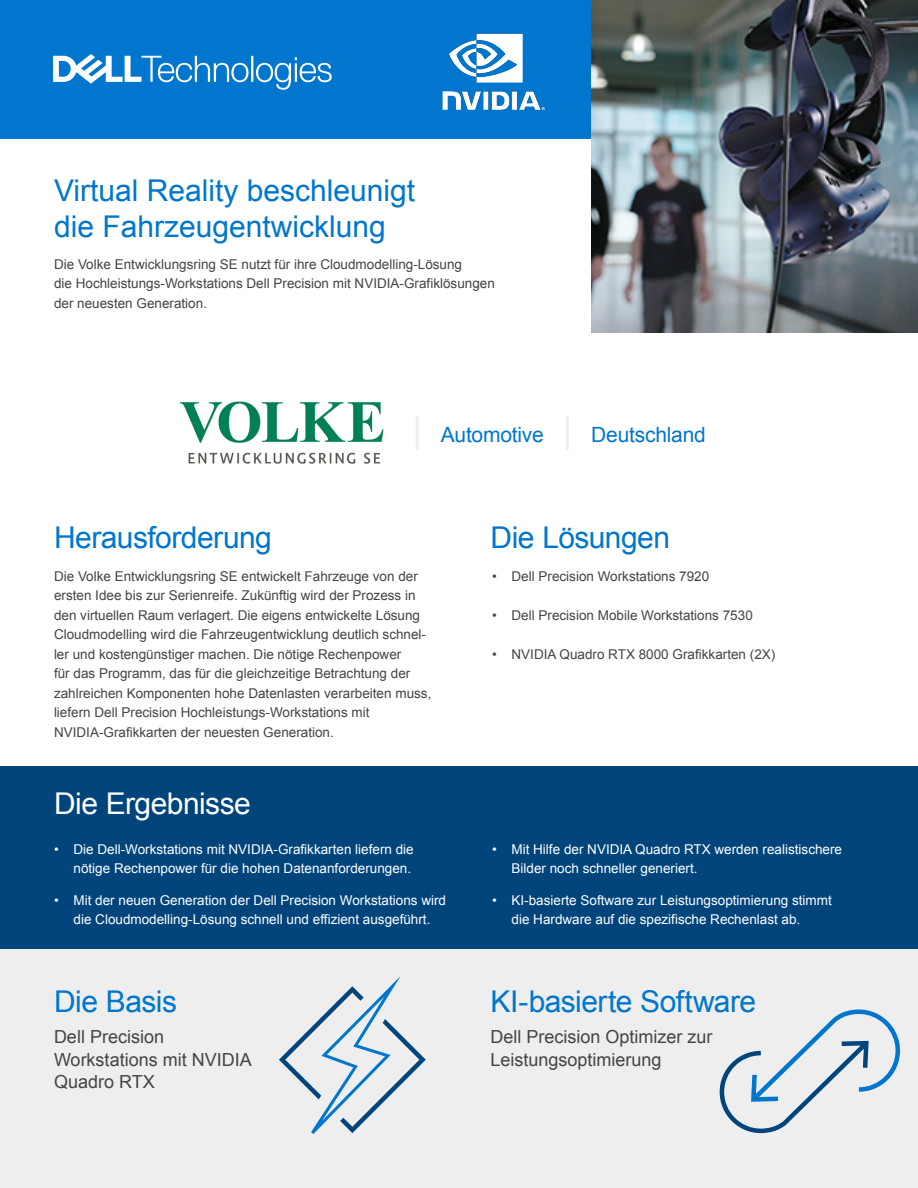
<style>
.page{position:relative;width:918px;height:1188px;background:#fff}
.page>*{position:absolute;margin:0;border:0;box-sizing:border-box;transform-origin:0 0}
.Überschrift_blau{font:30px/36px "Arial";color:#0076ce}
.Überschrift_blau-2{font:30px "Arial";letter-spacing:-.02em;color:#0076ce}
.Überschrift_weiß{font:30px "Arial";letter-spacing:-.015em;color:#fff}
.t1{font:21px "Arial";letter-spacing:-.01em;color:#0076ce}
.Text_12_punkt{font:18px/22.5px "Arial";color:#444}
.Fließtext{font:13.5px/19.5px "Arial";color:#444}
.t2{font:13.5px/19.5px "Arial";color:#fff}
.s1{font-size:36px;color:#eee}
</style>
<div class="page">
<div style="left:0;top:0;width:654px;height:138px;background:#0076ce"></div>
<div style="left:0;top:927px;width:459px;height:261px;background:#eee"></div>
<div style="left:459px;top:927px;width:459px;height:261px;background:#eee"></div>
<div style="left:0;top:767px;width:918px;height:182px;background:#00447c"></div>
<svg style="left:279px;top:976px;width:147px;height:158px"></svg>
<svg style="left:720px;top:1010px;width:180px;height:123px"></svg>
<svg style="left:53px;top:54px;width:279px;height:36px"></svg>
<img style="left:179px;top:401px;width:205px;height:63px">
<img style="left:591px;top:0;width:327px;height:333px">
<img style="left:442px;top:33px;width:103px;height:78px">
<p class="Überschrift_blau" style="left:54px;top:172px;width:363px">Virtual Reality beschleunigt die Fahrzeugentwicklung</p>
<p class="Fließtext" style="left:54px;top:254px;width:410px">Die Volke Entwicklungsring SE nutzt für ihre Cloudmodelling-Lösung</p>
<p class="Fließtext" style="left:54px;top:274px;width:442px">die Hochleistungs-Workstations Dell Precision mit NVIDIA-Grafiklösungen</p>
<p class="Fließtext" style="left:54px;top:293px;width:155px">der neuesten Generation.</p>
<p class="t1" style="left:412px;top:421px;width:295px"><span class="s1">|</span> Automotive <span class="s1">|</span> Deutschland</p>
<p class="Überschrift_blau-2" style="left:54px;top:518px;width:219px">Herausforderung</p>
<p class="Fließtext" style="left:54px;top:566px;width:379px">Die Volke Entwicklungsring SE entwickelt Fahrzeuge von der ersten Idee bis zur Serienreife. Zukünftig wird der Prozess in den virtuellen Raum verlagert. Die eigens entwickelte Lösung Cloudmodelling wird die Fahrzeugentwicklung deutlich schnel&shy;ler und kostengünstiger machen. Die nötige Rechenpower<br>für das Programm, das für die gleichzeitige Betrachtung der zahlreichen Komponenten hohe Datenlasten verarbeiten muss, liefern Dell Precision Hochleistungs-Workstations mit NVIDIA-Grafikkarten der neuesten Generation.</p>
<p class="Überschrift_weiß" style="left:54px;top:783px;width:198px">Die Ergebnisse</p>
<p class="t2" style="left:54px;top:839px;width:361px;text-align:right">• Die Dell-Workstations mit NVIDIA-Grafikkarten liefern die nötige Rechenpower für die hohen Datenanforderungen.</p>
<p class="t2" style="left:54px;top:890px;width:394px;text-align:center">• Mit der neuen Generation der Dell Precision Workstations wird die Cloudmodelling-Lösung schnell und effizient ausgeführt.</p>
<p class="Überschrift_blau" style="left:54px;top:984px;width:125px">Die Basis</p>
<p class="Text_12_punkt" style="left:54px;top:1026px;width:199px">Dell Precision<br>Workstations mit NVIDIA<br>Quadro RTX</p>
<p class="Überschrift_blau-2" style="left:490px;top:518px;width:181px">Die Lösungen</p>
<p class="Fließtext" style="left:492px;top:566px;width:219px">• Dell Precision Workstations 7920</p>
<p class="Fließtext" style="left:492px;top:605px;width:262px">• Dell Precision Mobile Workstations 7530</p>
<p class="Fließtext" style="left:492px;top:644px;width:285px">• NVIDIA Quadro RTX 8000 Grafikkarten (2X)</p>
<p class="t2" style="left:512px;top:839px;width:332px;text-indent:-20px">• Mit Hilfe der NVIDIA Quadro RTX werden realistischere<br>Bilder noch schneller generiert.</p>
<p class="t2" style="left:512px;top:890px;width:322px;text-indent:-20px">• KI-basierte Software zur Leistungsoptimierung stimmt die Hardware auf die spezifische Rechenlast ab.</p>
<p class="Überschrift_blau-2" style="left:490px;top:982px;width:267px">KI-basierte Software</p>
<p class="Text_12_punkt" style="left:490px;top:1026px;width:224px">Dell Precision Optimizer zur<br>Leistungsoptimierung</p>
</div>
